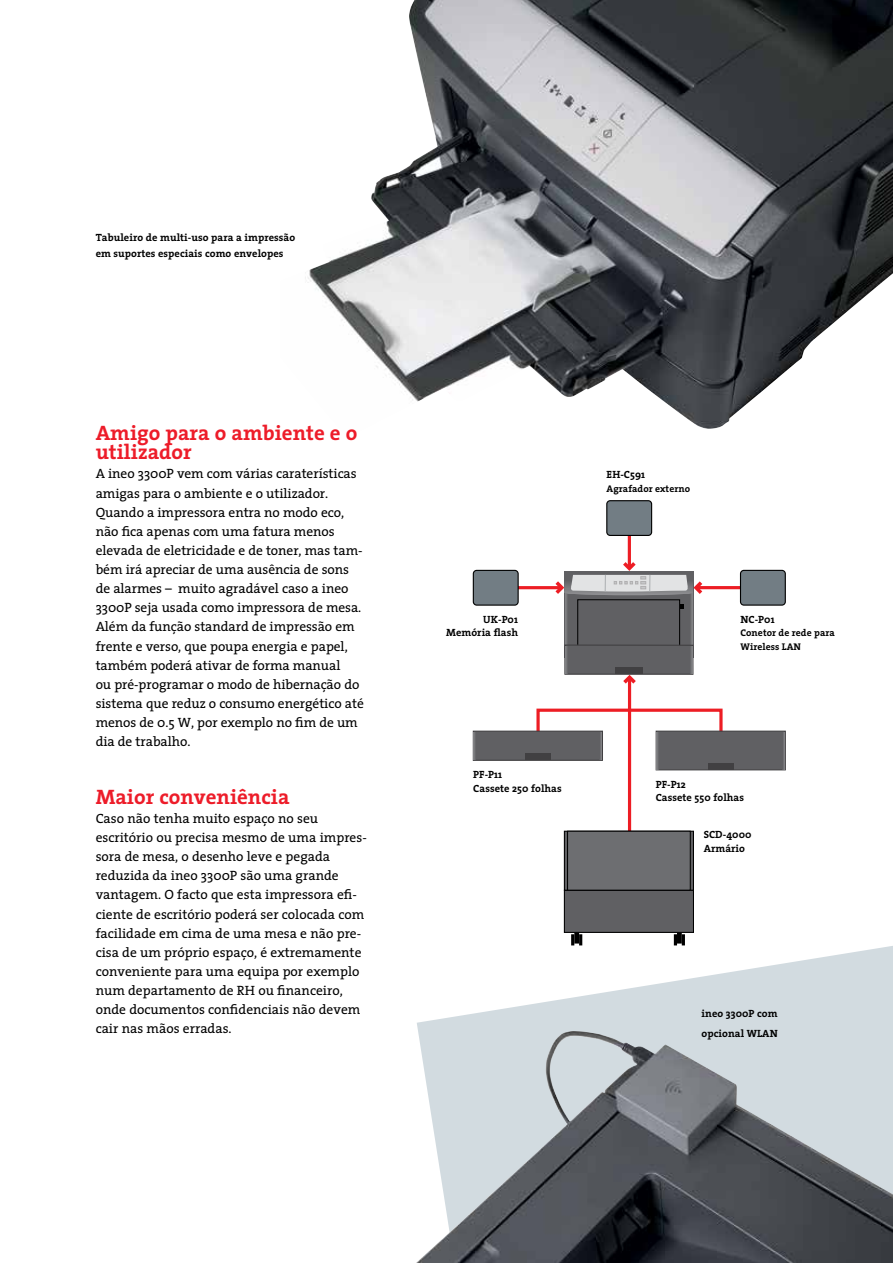
<style>
.page{position:relative;width:893px;height:1263px;background:#fff}
.page>*{position:absolute;margin:0;border:0;box-sizing:border-box;transform-origin:0 0}
.t1{font:700 21px/19.2px "The Serif";color:#ed1c29}
.t2{font:13.5px/19.2px "The Serif";letter-spacing:-.005em;color:#000}
.t3{font:700 10.5px/13.5px "The Serif";letter-spacing:.005em;color:#000}
.t4{font:700 9.75px/13.5px "The Serif";letter-spacing:.005em;color:#000}
</style>
<div class="page">
<svg style="left:493px;top:514px;width:231px;height:227px"></svg>
<div style="left:473px;top:731px;width:130px;height:30px;background:#606063;border:1px solid #414042"></div>
<svg style="left:474px;top:732px;width:3px;height:28px"></svg>
<div style="left:525px;top:753px;width:26px;height:7px;background:#414042"></div>
<svg style="left:600px;top:732px;width:3px;height:28px"></svg>
<div style="left:564px;top:571px;width:129px;height:87px;background:#606063"></div>
<hr style="left:567px;top:590px;width:1px;height:54px;background:#68686b">
<hr style="left:566px;top:590px;width:1px;height:54px;background:#78797b">
<hr style="left:565px;top:590px;width:1px;height:54px;background:#818184">
<hr style="left:690px;top:590px;width:1px;height:54px;background:#68686b">
<hr style="left:691px;top:590px;width:1px;height:54px;background:#707073">
<hr style="left:692px;top:590px;width:1px;height:54px;background:#818184">
<hr style="left:564px;top:594px;width:129px;height:2px;background:#909093">
<div style="left:577px;top:599px;width:103px;height:59px;border:1px solid #000"></div>
<svg style="left:680px;top:604px;width:3px;height:5px"></svg>
<div style="left:565px;top:645px;width:128px;height:29px;background:#606063"></div>
<div style="left:564px;top:644px;width:129px;height:31px;border:1px solid #414042"></div>
<div style="left:615px;top:668px;width:26px;height:6px;background:#414042"></div>
<svg style="left:565px;top:646px;width:3px;height:28px"></svg>
<div style="left:617px;top:667px;width:25px;height:7px;background:#414042"></div>
<svg style="left:690px;top:646px;width:3px;height:28px"></svg>
<svg style="left:623px;top:675px;width:13px;height:9px"></svg>
<div style="left:656px;top:731px;width:130px;height:39px;background:#606063;border:1px solid #414042"></div>
<div style="left:708px;top:763px;width:26px;height:7px;background:#414042"></div>
<hr style="left:659px;top:732px;width:1px;height:37px;background:#606063">
<hr style="left:658px;top:732px;width:1px;height:37px;background:#68686b">
<hr style="left:657px;top:732px;width:1px;height:37px;background:#818184">
<hr style="left:782px;top:732px;width:1px;height:37px;background:#606063">
<hr style="left:783px;top:732px;width:1px;height:37px;background:#707073">
<hr style="left:784px;top:732px;width:1px;height:37px;background:#818184">
<hr style="left:628px;top:679px;width:3px;height:170px;background:#ed1d24">
<div style="left:473px;top:570px;width:45px;height:35px;background:#727d84;border-radius:3px"></div>
<div style="left:473px;top:570px;width:46px;height:36px;border:1px solid #000;border-radius:3px"></div>
<div style="left:607px;top:501px;width:45px;height:34px;background:#727d84;border-radius:3px"></div>
<div style="left:606px;top:500px;width:46px;height:36px;border:1px solid #000;border-radius:3px"></div>
<hr style="left:696px;top:586px;width:67px;height:3px;background:#ed1d24">
<div style="left:740px;top:570px;width:45px;height:35px;background:#727d84;border-radius:3px"></div>
<div style="left:740px;top:570px;width:46px;height:36px;border:1px solid #000;border-radius:3px"></div>
<svg style="left:555px;top:562px;width:147px;height:32px"></svg>
<div style="left:564px;top:890px;width:130px;height:43px;background:#606063;border:1px solid #000"></div>
<svg style="left:571px;top:934px;width:11px;height:11px"></svg>
<svg style="left:674px;top:934px;width:11px;height:11px"></svg>
<div style="left:564px;top:831px;width:130px;height:60px;background:#606063;border:1px solid #000"></div>
<div style="left:567px;top:831px;width:124px;height:60px;background:#6d6e71;border:1px solid #000"></div>
<img style="left:305px;top:0;width:588px;height:429px">
<svg style="left:417px;top:946px;width:476px;height:85px;fill:#d2dbe0"></svg>
<img style="left:416px;top:1031px;width:477px;height:232px">
<p class="t3" style="left:96px;top:229px;width:201px;line-height:15.9px">Tabuleiro de multi-uso para a impressão em suportes especiais como envelopes</p>
<h1 class="t1" style="left:96px;top:424px;width:263px">Amigo para o ambiente e o utilizador</h1>
<p class="t2" style="left:96px;top:464px;width:270px">A ineo 3300P vem com várias caraterísticas amigas para o ambiente e o utilizador.<br>Quando a impressora entra no modo eco, não fica apenas com uma fatura menos elevada de eletricidade e de toner, mas tam&shy;bém irá apreciar de uma ausência de sons de alarmes – muito agradável caso a ineo 3300P seja usada como impressora de mesa.<br>Além da função standard de impressão em frente e verso, que poupa energia e papel, também poderá ativar de forma manual<br>ou pré-programar o modo de hibernação do sistema que reduz o consumo energético até menos de 0.5 W, por exemplo no fim de um dia de trabalho.</p>
<h1 class="t1" style="left:96px;top:787px;width:195px">Maior conveniência</h1>
<p class="t2" style="left:96px;top:809px;width:273px">Caso não tenha muito espaço no seu escritório ou precisa mesmo de uma impres&shy;sora de mesa, o desenho leve e pegada reduzida da ineo 3300P são uma grande vantagem. O facto que esta impressora efi&shy;ciente de escritório poderá ser colocada com facilidade em cima de uma mesa e não pre&shy;cisa de um próprio espaço, é extremamente conveniente para uma equipa por exemplo num departamento de RH ou financeiro, onde documentos confidenciais não devem cair nas mãos erradas.</p>
<p class="t3" style="left:446px;top:612px;width:73px;text-align:right">UK-P01<br>Memória flash</p>
<p class="t3" style="left:607px;top:468px;width:40px">EH-C591</p>
<p class="t4" style="left:607px;top:482px;width:85px">Agrafador externo</p>
<p class="t3" style="left:740px;top:612px;width:36px">NC-P01</p>
<p class="t4" style="left:740px;top:626px;width:96px">Conetor de rede para<br>Wireless LAN</p>
<p class="t3" style="left:473px;top:768px;width:90px">PF-P11<br>Cassete 250 folhas</p>
<p class="t3" style="left:656px;top:777px;width:90px">PF-P12<br>Cassete 550 folhas</p>
<p class="t3" style="left:704px;top:828px;width:49px">SCD-4000<br>Armário</p>
<p class="t3" style="left:702px;top:1004px;width:78px;line-height:19.2px">ineo 3300P com opcional WLAN</p>
</div>
